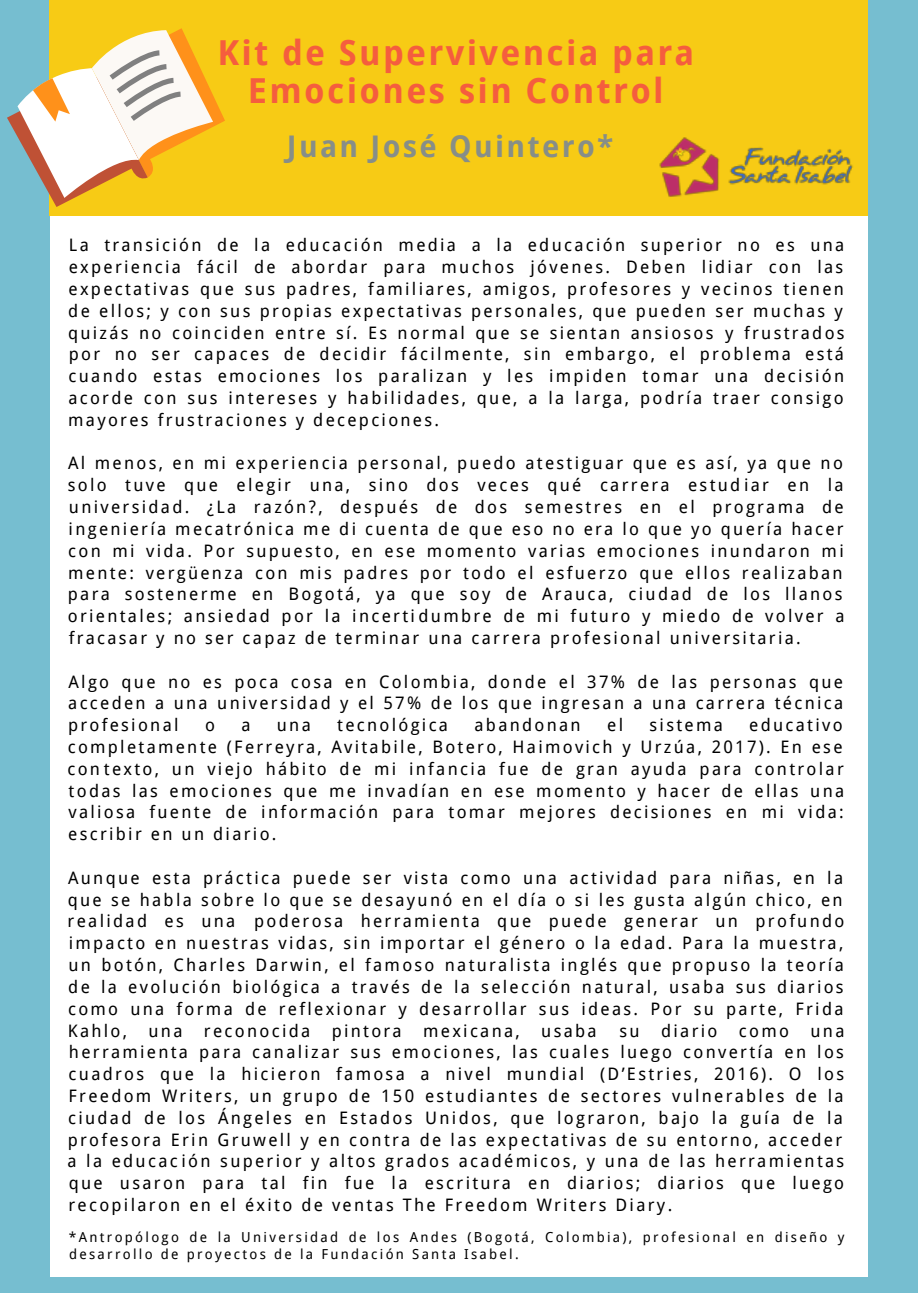
<style>
.page{position:relative;width:918px;height:1293px;background:#76bed0}
.page>*{position:absolute;margin:0;border:0;box-sizing:border-box;transform-origin:0 0}
.t1{font:700 34.5px/37.8px "Droid Sans";letter-spacing:.065em;color:#f55d3e;text-align:center}
.t2{font:700 29.85px "Droid Sans";letter-spacing:.075em;color:#878e88}
.t3{font:17.25px/21.8px "Droid Sans";letter-spacing:.135em;color:#000;text-align:justify}
.t4{font:13.8px/17.2px "Droid Sans";letter-spacing:.165em;color:#000}
.s1{font-style:inherit}
</style>
<div class="page">
<div style="left:50px;top:0;width:818px;height:1276px;background:#fff"></div>
<div style="left:49px;top:0;width:819px;height:216px;background:#f7cb15"></div>
<img style="left:659px;top:137px;width:194px;height:60px">
<svg style="left:7px;top:28px;width:218px;height:179px"></svg>
<h1 class="t1" style="left:217px;top:35px;width:478px">Kit de Supervivencia para<br>Emociones sin Control</h1>
<h2 class="t2" style="left:287px;top:129px;width:328px">Juan José Quintero*</h2>
<p class="t3" style="left:68px;top:234px;width:778px">La transición de la educación media a la educación superior no es una experiencia fácil de abordar para muchos jóvenes. Deben lidiar con las expectativas que sus padres, familiares, amigos, profesores y vecinos tienen de ellos; y con sus propias expectativas personales, que pueden ser muchas y quizás no coinciden entre sí. Es normal que se sientan ansiosos y frustrados por no ser capaces de decidir fácilmente, sin embargo, el problema está cuando estas emociones los paralizan y les impiden tomar una decisión acorde con sus intereses y habilidades, que, a la larga, podría traer consigo mayores frustraciones y decepciones.</p>
<p class="t3" style="left:68px;top:453px;width:778px">Al menos, en mi experiencia personal, puedo atestiguar que es así, ya que no solo tuve que elegir una, sino dos veces qué carrera estudiar en la universidad. ¿La razón?, después de dos semestres en el programa de ingeniería mecatrónica me di cuenta de que eso no era lo que yo quería hacer con mi vida. Por supuesto, en ese momento varias emociones inundaron mi mente: vergüenza con mis padres por todo el esfuerzo que ellos realizaban para sostenerme en Bogotá, ya que soy de Arauca, ciudad de los llanos orientales; ansiedad por la incertidumbre de mi futuro y miedo de volver a fracasar y no ser capaz de terminar una carrera profesional universitaria.</p>
<p class="t3" style="left:68px;top:671px;width:777px">Algo que no es poca cosa en Colombia, donde el 37% de las personas que acceden a una universidad y el 57% de los que ingresan a una carrera técnica profesional</p>
<p class="t3" style="left:205px;top:714px;width:11px">o</p>
<p class="t3" style="left:241px;top:714px;width:11px">a</p>
<p class="t3" style="left:277px;top:714px;width:35px">una</p>
<p class="t3" style="left:337px;top:714px;width:112px">tecnológica</p>
<p class="t3" style="left:475px;top:714px;width:108px">abandonan</p>
<p class="t3" style="left:607px;top:714px;width:17px">el</p>
<p class="t3" style="left:650px;top:714px;width:75px">sistema</p>
<p class="t3" style="left:67px;top:714px;width:778px;text-indent:682px">educativo completamente (Ferreyra, Avitabile, Botero, Haimovich y Urzúa, 2017). En ese contexto, un viejo hábito de mi infancia fue de gran ayuda para controlar todas las emociones que me invadían en ese momento y hacer de ellas una valiosa fuente de información para tomar mejores decisiones en mi vida: escribir en un diario.</p>
<p class="t3" style="left:68px;top:867px;width:778px">Aunque esta práctica puede ser vista como una actividad para niñas, en la que se habla sobre lo que se desayunó en el día o si les gusta algún chico, en realidad es una poderosa herramienta que puede generar un profundo impacto en nuestras vidas, sin importar el género o la edad. Para la muestra, un botón, Charles Darwin, el famoso naturalista inglés que propuso la teoría de la evolución biológica a través de la selección natural, usaba sus diarios como una forma de reflexionar y desarrollar sus ideas. Por su parte, Frida Kahlo, una reconocida pintora mexicana, usaba</p>
<p class="t3" style="left:68px;top:1019px;width:779px;text-align:left;text-indent:552px">su diario como una herramienta para canalizar sus emociones, las cuales luego convertía en los cuadros que la hicieron famosa a nivel mundial (D’Estries, 2016). O los Freedom Writers, un grupo de 150 estudiantes de sectores vulnerables de la ciudad de los Ángeles en Estados Unidos, que lograron, bajo la guía de la profesora Erin Gruwell y en contra de las expectativas de su entorno, acceder a la educación superior y altos grados académicos, y una de las herramientas que usaron para tal fin fue la escritura en diarios; diarios que luego recopilaron en el éxito de ventas <span class="s1">The Freedom Writers Diary</span>.</p>
<p class="t4" style="left:69px;top:1228px;width:777px">*Antropólogo de la Universidad de los Andes (Bogotá, Colombia), profesional en diseño y desarrollo de proyectos de la Fundación Santa Isabel.</p>
</div>
